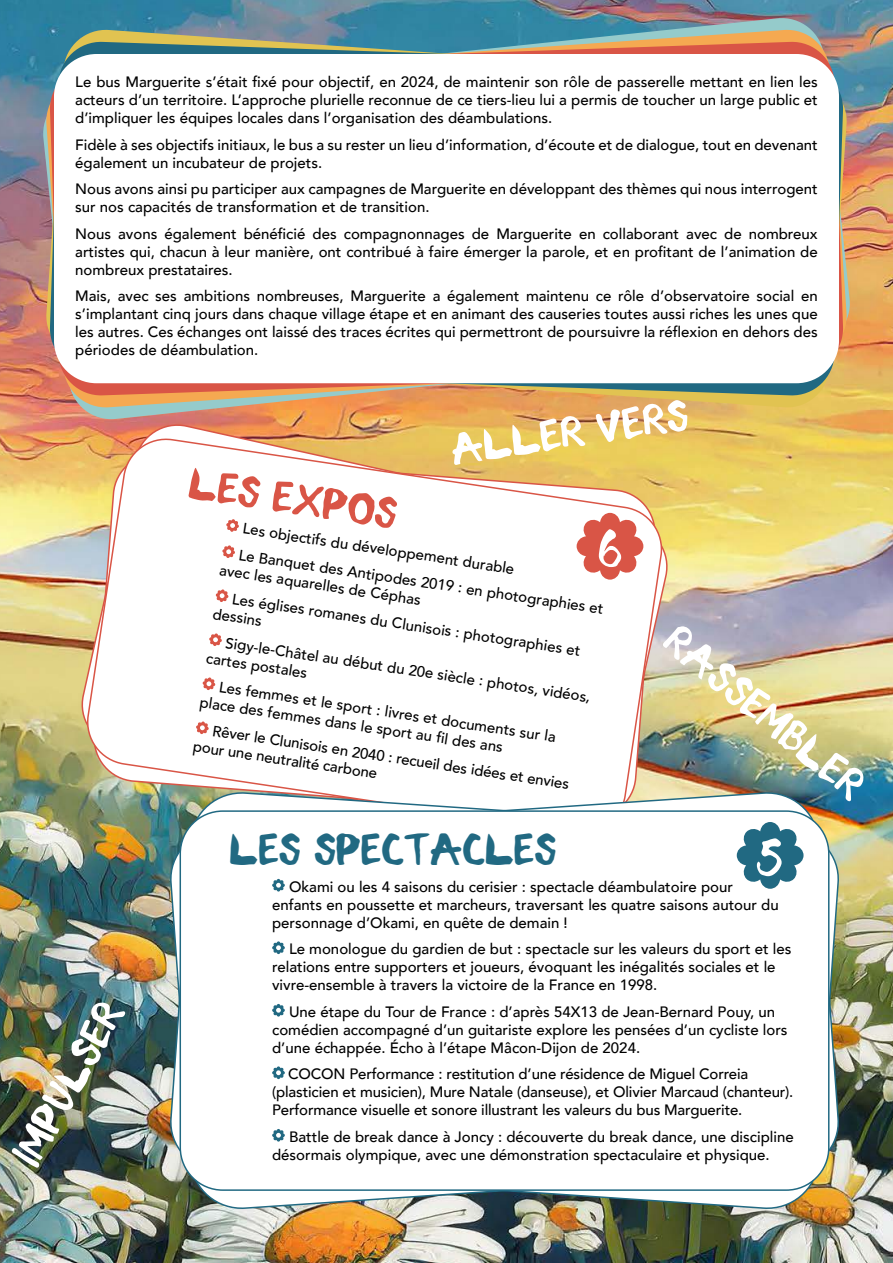
<style>
.page{position:relative;width:893px;height:1263px;background:#fff}
.page>*{position:absolute;margin:0;border:0;box-sizing:border-box;transform-origin:0 0}
.t1{font:54px "Ink Verse";color:#fff}
.t2{font:45px "Ink Verse";color:#fff}
.t3{font:45px "Ink Verse";color:#216982}
.t4{font:45px "Ink Verse";color:#d95546}
.t5{font:500 15px/18px "Avenir";color:#000}
</style>
<div class="page">
<img style="left:0;top:0;width:893px;height:1263px">
<img style="left:41px;top:16px;width:811px;height:405px">
<img style="left:45px;top:28px;width:803px;height:381px">
<svg style="left:49px;top:41px;width:795px;height:355px;background:#a0866b"></svg>
<div style="left:54px;top:54px;width:785px;height:329px;background:#fff;border-radius:43px"></div>
<img style="left:76px;top:421px;width:597px;height:431px">
<svg style="left:83px;top:436px;width:583px;height:401px"></svg>
<img style="left:167px;top:791px;width:675px;height:420px">
<div style="left:180px;top:811px;width:649px;height:379px;background:#fff;border-radius:43px"></div>
<div style="left:180px;top:810px;width:649px;height:381px;border:2px solid #216982;border-radius:43px"></div>
<svg style="left:226px;top:519px;width:13px;height:13px"></svg>
<svg style="left:222px;top:545px;width:13px;height:13px"></svg>
<svg style="left:216px;top:589px;width:12px;height:13px"></svg>
<svg style="left:209px;top:633px;width:13px;height:13px"></svg>
<svg style="left:203px;top:677px;width:12px;height:13px"></svg>
<svg style="left:196px;top:721px;width:13px;height:13px"></svg>
<svg style="left:272px;top:879px;width:13px;height:12px"></svg>
<svg style="left:272px;top:941px;width:13px;height:13px"></svg>
<svg style="left:272px;top:1004px;width:13px;height:12px"></svg>
<svg style="left:272px;top:1066px;width:13px;height:13px"></svg>
<svg style="left:272px;top:1129px;width:13px;height:12px"></svg>
<svg style="left:577px;top:513px;width:66px;height:67px"></svg>
<div style="left:593px;top:531px;width:34px;height:35px;background:#d95546"></div>
<svg style="left:737px;top:822px;width:66px;height:67px"></svg>
<div style="left:753px;top:838px;width:34px;height:34px;background:#216982"></div>
<p class="t5" style="left:75px;top:72px;width:744px;text-align:justify">Le bus Marguerite s’était fixé pour objectif, en 2024, de maintenir son rôle de passerelle mettant en lien les acteurs d’un territoire. L’approche plurielle reconnue de ce tiers-lieu lui a permis de toucher un large public et d’impliquer les équipes locales dans l’organisation des déambulations.</p>
<p class="t5" style="left:75px;top:135px;width:744px">Fidèle à ses objectifs initiaux, le bus a su rester un lieu d’information, d’écoute et de dialogue, tout en devenant également un incubateur de projets.</p>
<p class="t5" style="left:75px;top:179px;width:744px">Nous avons ainsi pu participer aux campagnes de Marguerite en développant des thèmes qui nous interrogent sur nos capacités de transformation et de transition.</p>
<p class="t5" style="left:75px;top:224px;width:744px;text-align:justify">Nous avons également bénéficié des compagnonnages de Marguerite en collaborant avec de nombreux artistes qui, chacun à leur manière, ont contribué à faire émerger la parole, et en profitant de l’animation de nombreux prestataires.</p>
<p class="t5" style="left:75px;top:286px;width:744px;text-align:justify">Mais, avec ses ambitions nombreuses, Marguerite a également maintenu ce rôle d’observatoire social en s’implantant cinq jours dans chaque village étape et en animant des causeries toutes aussi riches les unes que les autres. Ces échanges ont laissé des traces écrites qui permettront de poursuivre la réflexion en dehors des périodes de déambulation.</p>
<h2 class="t2" style="left:447px;top:427px;width:241px;rotate:-9deg">ALLER VERS</h2>
<h2 class="t2" style="left:3px;top:1150px;width:183px;rotate:-61deg">IMPULSER</h2>
<h2 class="t4" style="left:194px;top:458px;width:211px;rotate:9deg">LES EXPOS</h2>
<p class="t5" style="left:244px;top:515px;width:370px;line-height:27px;rotate:8deg">Les objectifs du développement durable<br>Le Banquet des Antipodes 2019 : en photographies et</p>
<h1 class="t1" style="left:598px;top:519px;width:26px">6</h1>
<p class="t5" style="left:238px;top:558px;width:353px;line-height:27.5px;text-indent:-17px;rotate:8deg">avec les aquarelles de Céphas<br>Les églises romanes du Clunisois : photographies et</p>
<p class="t5" style="left:231px;top:601px;width:370px;line-height:28px;text-indent:-17px;rotate:8deg">dessins<br>Sigy-le-Châtel au début du 20e siècle : photos, vidéos,</p>
<p class="t5" style="left:225px;top:646px;width:342px;line-height:27.8px;text-indent:-17px;rotate:8deg">cartes postales<br>Les femmes et le sport : livres et documents sur la</p>
<p class="t5" style="left:218px;top:691px;width:362px;line-height:26.8px;text-indent:-17px;rotate:8deg">place des femmes dans le sport au fi l des ans<br>Rêver le Clunisois en 2040 : recueil des idées et envies</p>
<p class="t5" style="left:194px;top:737px;width:187px;rotate:8deg">pour une neutralité carbone</p>
<h2 class="t2" style="left:684px;top:616px;width:248px;rotate:39deg">RASSEMBLER</h2>
<h2 class="t3" style="left:230px;top:825px;width:328px">LES SPECTACLES</h2>
<p class="t5" style="left:272px;top:876px;width:508px;text-indent:17px">Okami ou les 4 saisons du cerisier : spectacle déambulatoire pour enfants en poussette et marcheurs, traversant les quatre saisons autour du personnage d’Okami, en quête de demain !</p>
<p class="t5" style="left:272px;top:939px;width:521px;text-indent:17px">Le monologue du gardien de but : spectacle sur les valeurs du sport et les relations entre supporters et joueurs, évoquant les inégalités sociales et le vivre-ensemble à travers la victoire de la France en 1998.</p>
<p class="t5" style="left:272px;top:1001px;width:517px;text-indent:17px">Une étape du Tour de France : d’après 54X13 de Jean-Bernard Pouy, un comédien accompagné d’un guitariste explore les pensées d’un cycliste lors d’une échappée. Écho à l’étape Mâcon-Dijon de 2024.</p>
<p class="t5" style="left:272px;top:1064px;width:523px;text-indent:16px">COCON Performance : restitution d’une résidence de Miguel Correia (plasticien et musicien), Mure Natale (danseuse), et Olivier Marcaud (chanteur).<br>Performance visuelle et sonore illustrant les valeurs du bus Marguerite.</p>
<p class="t5" style="left:272px;top:1126px;width:523px;text-indent:17px">Battle de break dance à Joncy : découverte du break dance, une discipline désormais olympique, avec une démonstration spectaculaire et physique.</p>
<h1 class="t1" style="left:756px;top:828px;width:28px">5</h1>
</div>
